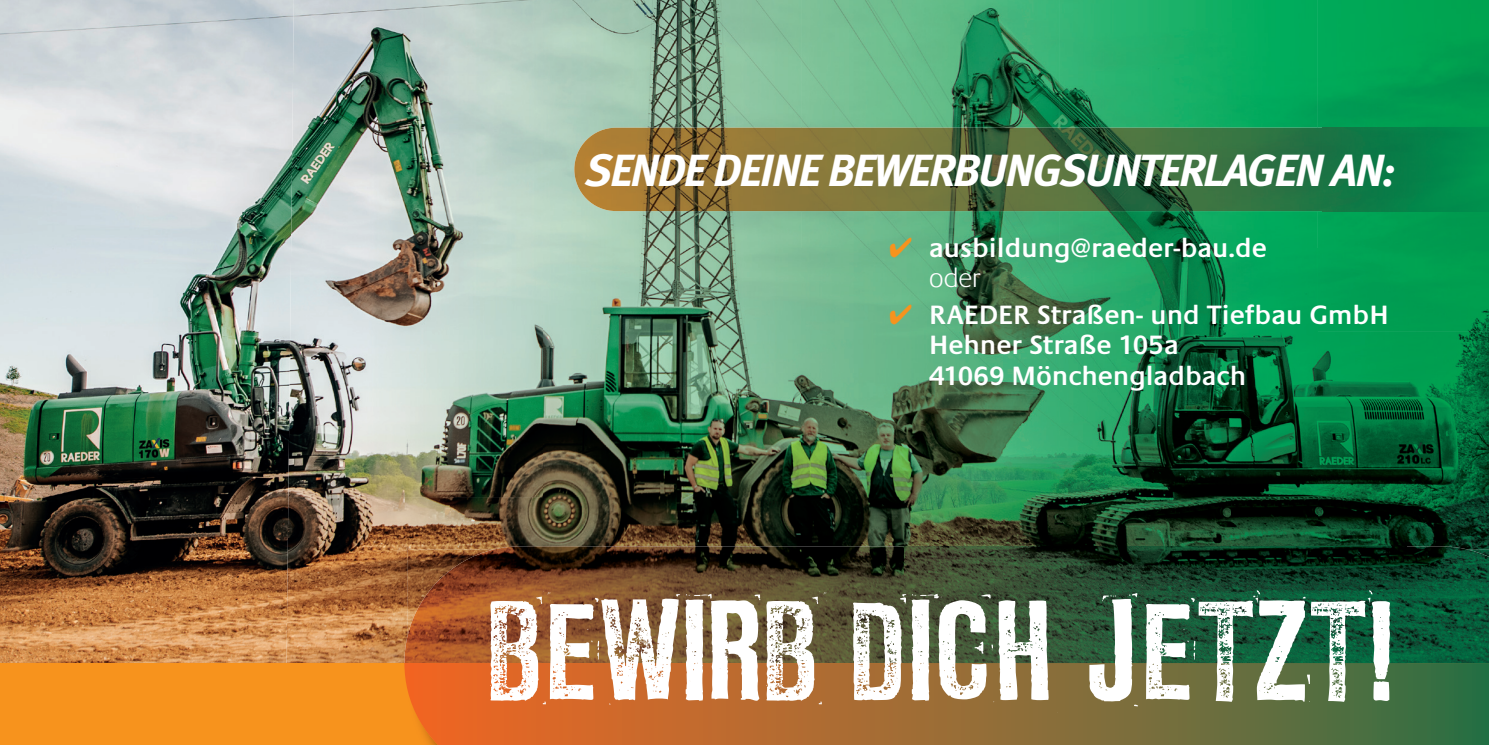
<style>
.page{position:relative;width:1489px;height:745px;background:#fff}
.page>*{position:absolute;margin:0;border:0;box-sizing:border-box;transform-origin:0 0}
.t1{font:124.75px "LL Rubber Grotesque OTF";letter-spacing:-.03em;color:#fff}
.t2{font:italic 700 45px "Meta";letter-spacing:-.03em;color:#fff}
.t3{font:600 27.5px/30px "Praxis EF";color:#fff}
.t4{font:300 27.5px "Praxis";color:#fff}
.s1{color:#f7931d}
</style>
<div class="page">
<img style="left:0;top:0;width:291px;height:662px">
<img style="left:291px;top:0;width:1025px;height:248px">
<img style="left:1316px;top:0;width:172px;height:546px">
<img style="left:288px;top:248px;width:1029px;height:249px">
<img style="left:286px;top:497px;width:172px;height:165px">
<img style="left:458px;top:497px;width:773px;height:49px">
<img style="left:1231px;top:497px;width:86px;height:49px">
<div style="left:0;top:662px;width:1488px;height:82px;background:#f7931d"></div>
<img style="left:404px;top:546px;width:1084px;height:116px">
<svg style="left:404px;top:662px;width:1084px;height:82px;background:#956c35"></svg>
<img style="left:574px;top:128px;width:914px;height:83px">
<h2 class="t2" style="left:585px;top:143px;width:812px">SENDE DEINE BEWERBUNGSUNTERLAGEN AN:</h2>
<p class="t3" style="left:889px;top:233px;width:379px"><span class="s1">✔</span> ausbildung@raeder-bau.de</p>
<p class="t4" style="left:929px;top:263px;width:53px">oder</p>
<p class="t3" style="left:929px;top:300px;width:461px;text-indent:-40px"><span class="s1">✔</span> RAEDER Straßen- und Tiefbau GmbH<br>Hehner Straße 105a<br>41069 Mönchengladbach</p>
<h1 class="t1" style="left:484px;top:574px;width:915px">BEWIRB DICH JETZT!</h1>
</div>
